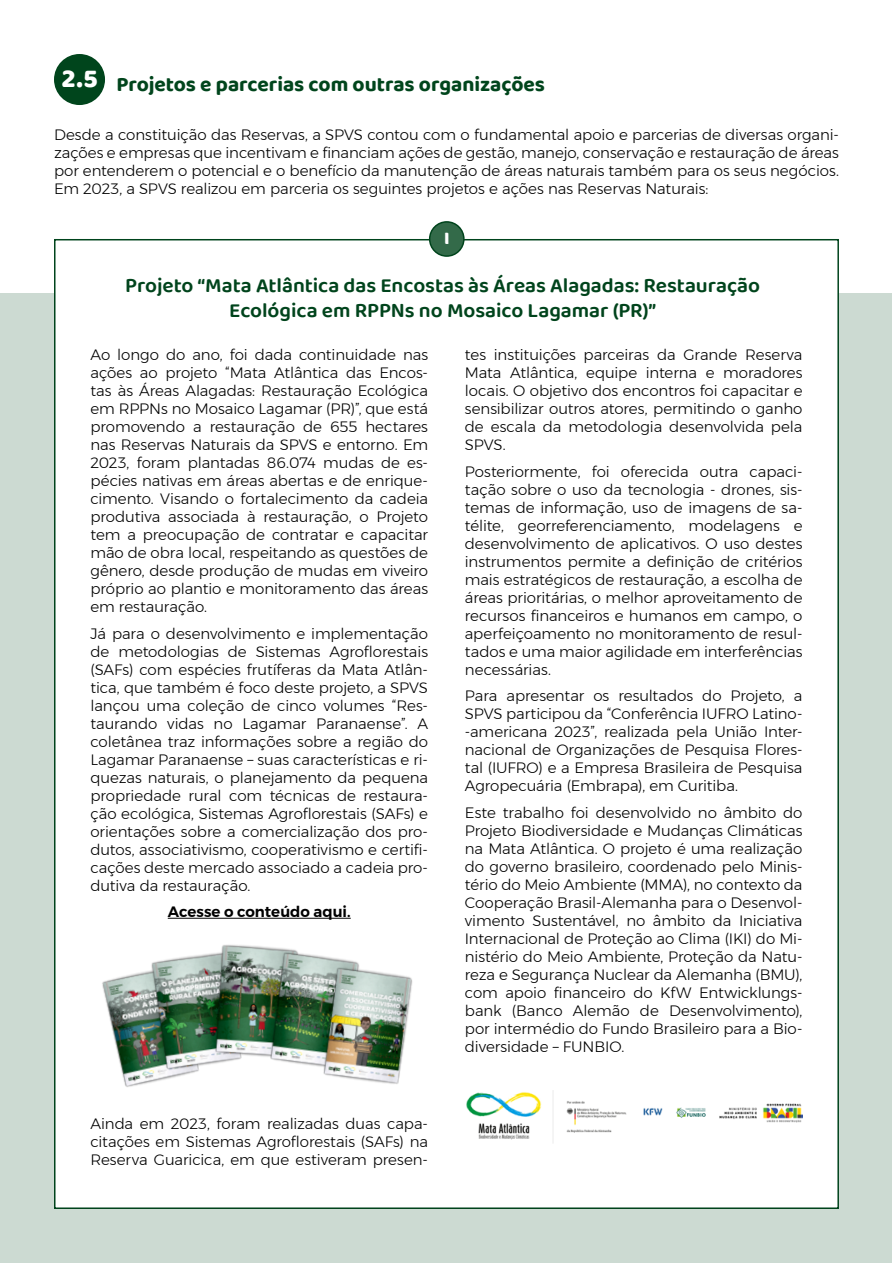
<style>
.page{position:relative;width:893px;height:1263px;background:#fff}
.page>*{position:absolute;margin:0;border:0;box-sizing:border-box;transform-origin:0 0}
.t1{font:600 21px/25.2px "Baloo 2";letter-spacing:-.005em;color:#00441c;text-align:center}
.t2{font:700 21px "Baloo 2";letter-spacing:-.005em;color:#00451c}
.t3{font:800 18.15px "Baloo 2";color:#fff}
.t4{font:300 15px/18px "Montserrat";letter-spacing:-.005em;color:#000;text-align:justify}
.t5{font:600 15px "Montserrat";color:#000}
</style>
<div class="page">
<div style="left:1px;top:294px;width:891px;height:969px;background:#ccdad2"></div>
<div style="left:54px;top:239px;width:785px;height:970px;background:#fff;border:2px solid #00441c"></div>
<div style="left:54px;top:54px;width:51px;height:51px;background:#00451c;border-radius:50%"></div>
<hr style="left:168px;top:918px;width:183px;height:1px;background:#000">
<div style="left:430px;top:222px;width:34px;height:34px;background:#336a49;border-radius:50%"></div>
<div style="left:429px;top:221px;width:36px;height:36px;border:2px solid #00441c;border-radius:50%"></div>
<img style="left:102px;top:972px;width:60px;height:115px">
<img style="left:141px;top:954px;width:63px;height:126px">
<img style="left:204px;top:944px;width:55px;height:121px">
<img style="left:259px;top:946px;width:53px;height:120px">
<img style="left:312px;top:955px;width:101px;height:129px">
<img style="left:466px;top:1090px;width:337px;height:53px">
<h1 class="t2" style="left:61px;top:71px;width:485px"><sup>2.5</sup> Projetos e parcerias com outras organizações</h1>
<p class="t4" style="left:54px;top:125px;width:786px">Desde a constituição das Reservas, a SPVS contou com o fundamental apoio e parcerias de diversas organi&shy;zações e empresas que incentivam e financiam ações de gestão, manejo, conservação e restauração de áreas por entenderem o potencial e o benefício da manutenção de áreas naturais também para os seus negócios.<br>Em 2023, a SPVS realizou em parceria os seguintes projetos e ações nas Reservas Naturais:</p>
<p class="t3" style="left:444px;top:227px;width:7px">I</p>
<h1 class="t1" style="left:125px;top:274px;width:636px">Projeto “Mata Atlântica das Encostas às Áreas Alagadas: Restauração<br>Ecológica em RPPNs no Mosaico Lagamar (PR)”</h1>
<p class="t4" style="left:465px;top:345px;width:339px">tes instituições parceiras da Grande Reserva Mata Atlântica, equipe interna e moradores locais. O objetivo dos encontros foi capacitar e sensibilizar outros atores, permitindo o ganho de escala da metodologia desenvolvida pela SPVS.</p>
<p class="t4" style="left:465px;top:462px;width:339px">Posteriormente, foi oferecida outra capaci&shy;tação sobre o uso da tecnologia - drones, sis&shy;temas de informação, uso de imagens de sa&shy;télite, georreferenciamento, modelagens e desenvolvimento de aplicativos. O uso destes instrumentos permite a definição de critérios mais estratégicos de restauração, a escolha de áreas prioritárias, o melhor aproveitamento de recursos financeiros e humanos em campo, o aperfeiçoamento no monitoramento de resul&shy;tados e uma maior agilidade em interferências necessárias.</p>
<p class="t4" style="left:465px;top:686px;width:339px">Para apresentar os resultados do Projeto, a SPVS participou da “Conferência IUFRO Latino--americana 2023”, realizada pela União Inter&shy;nacional de Organizações de Pesquisa Flores&shy;tal (IUFRO) e a Empresa Brasileira de Pesquisa Agropecuária (Embrapa), em Curitiba.</p>
<p class="t4" style="left:465px;top:803px;width:339px">Este trabalho foi desenvolvido no âmbito do Projeto Biodiversidade e Mudanças Climáticas na Mata Atlântica. O projeto é uma realização do governo brasileiro, coordenado pelo Minis&shy;tério do Meio Ambiente (MMA), no contexto da Cooperação Brasil-Alemanha para o Desenvol&shy;vimento Sustentável, no âmbito da Iniciativa Internacional de Proteção ao Clima (IKI) do Mi&shy;nistério do Meio Ambiente, Proteção da Natu&shy;reza e Segurança Nuclear da Alemanha (BMU), com apoio financeiro do KfW Entwicklungs&shy;bank (Banco Alemão de Desenvolvimento), por intermédio do Fundo Brasileiro para a Bio&shy;diversidade – FUNBIO.</p>
<p class="t4" style="left:90px;top:345px;width:339px">Ao longo do ano, foi dada continuidade nas ações ao projeto “Mata Atlântica das Encos&shy;tas às Áreas Alagadas: Restauração Ecológica em RPPNs no Mosaico Lagamar (PR)”, que está promovendo a restauração de 655 hectares nas Reservas Naturais da SPVS e entorno. Em 2023, foram plantadas 86.074 mudas de es&shy;pécies nativas em áreas abertas e de enrique&shy;cimento. Visando o fortalecimento da cadeia produtiva associada à restauração, o Projeto tem a preocupação de contratar e capacitar mão de obra local, respeitando as questões de gênero, desde produção de mudas em viveiro próprio ao plantio e monitoramento das áreas em restauração.</p>
<p class="t4" style="left:90px;top:624px;width:339px">Já para o desenvolvimento e implementação de metodologias de Sistemas Agroflorestais (SAFs) com espécies frutíferas da Mata Atlân&shy;tica, que também é foco deste projeto, a SPVS lançou uma coleção de cinco volumes “Res&shy;taurando vidas no Lagamar Paranaense”. A coletânea traz informações sobre a região do Lagamar Paranaense – suas características e ri&shy;quezas naturais, o planejamento da pequena propriedade rural com técnicas de restaura&shy;ção ecológica, Sistemas Agroflorestais (SAFs) e orientações sobre a comercialização dos pro&shy;dutos, associativismo, cooperativismo e certifi&shy;cações deste mercado associado a cadeia pro&shy;dutiva da restauração.</p>
<p class="t5" style="left:168px;top:900px;width:184px">Acesse o conteúdo aqui.</p>
<p class="t4" style="left:90px;top:1114px;width:339px">Ainda em 2023, foram realizadas duas capa&shy;citações em Sistemas Agroflorestais (SAFs) na Reserva Guaricica, em que estiveram presen-</p>
</div>
